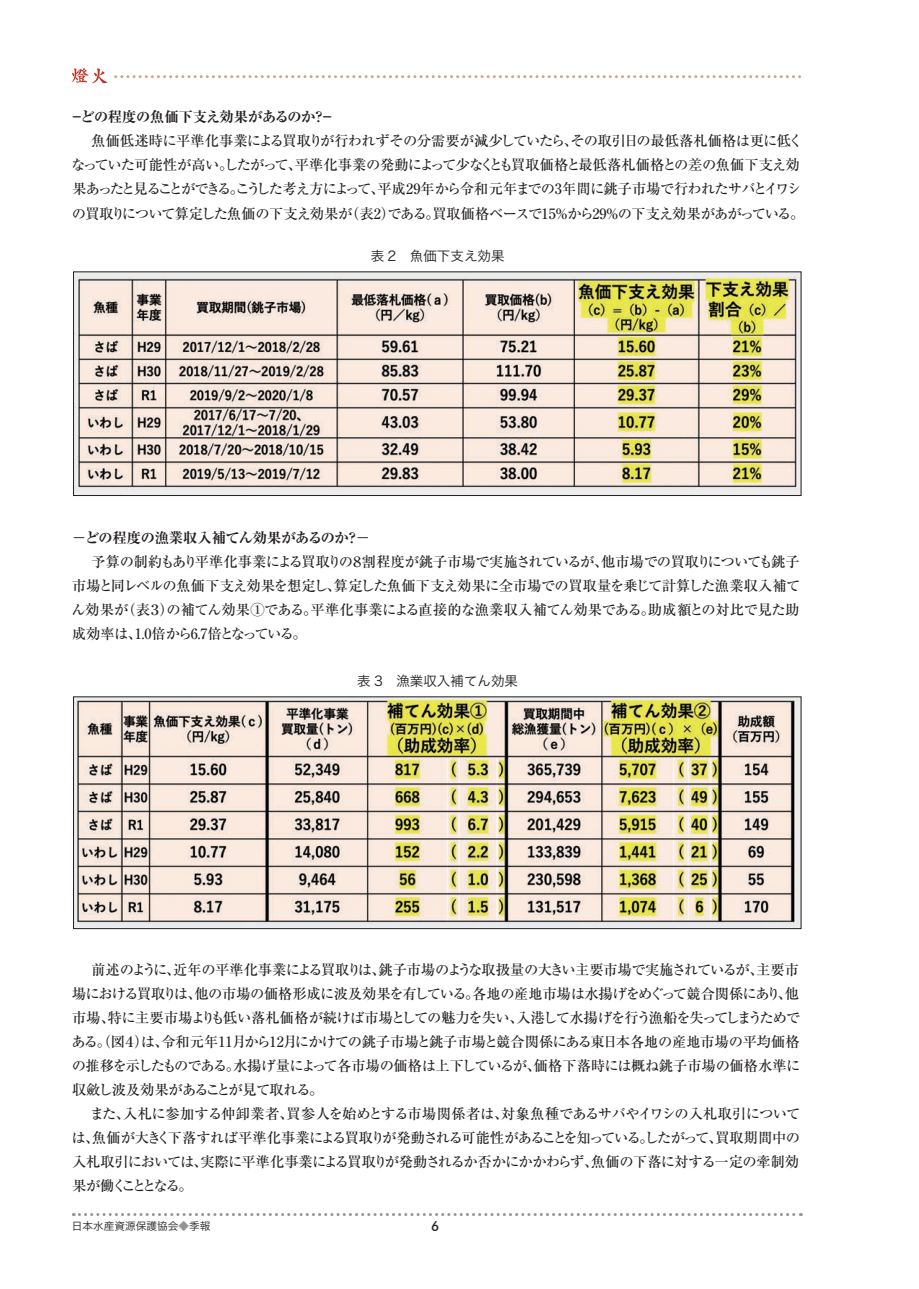
<style>
.page{position:relative;width:919px;height:1289px;background:#fff}
.page>*{position:absolute;margin:0;border:0;box-sizing:border-box;transform-origin:0 0}
.t1{font:500 14.25px/24px "Ryumin Pro";letter-spacing:-.045em;color:#231f20;text-align:justify}
.t2{font:700 expanded 14.25px "Ryumin Pro";letter-spacing:-.025em;color:#231f20}
.t3{font:500 14.25px "Ryumin Pro";letter-spacing:-.095em;color:#231f20}
.t4{font:13.5px "Hira Kaku Pro W3";color:#231f20}
.t5{font:500 13.5px "Futura BT";color:#231f20}
.t6{font:10.65px "Hira Kaku Pro W3";color:#231f20}
.s1{font-family:"Koz Go Pr 6 N";font-weight:400;font-stretch:normal}
.s2{color:#939598}
</style>
<div class="page">
<svg style="left:116px;top:75px;width:685px;height:3px"></svg>
<svg style="left:71px;top:68px;width:37px;height:16px"></svg>
<img style="left:75px;top:698px;width:724px;height:228px">
<img style="left:75px;top:274px;width:724px;height:219px">
<svg style="left:73px;top:1213px;width:728px;height:2px"></svg>
<p class="t2" style="left:70px;top:106px;width:266px">－どの程度の魚価下支え効果があるのか？－</p>
<p class="t1" style="left:71px;top:128px;width:734px;text-align:left;text-indent:20px">魚価低迷時に平準化事業による買取りが行われずその分需要が減少していたら、その取引日の最低落札価格は更に低くなっていた可能性が高い。したがって、平準化事業の発動によって少なくとも買取価格と最低落札価格との差の魚価下支え効果あったと見ることができる。こうした考え方によって、平成29年から令和元年までの3年間に銚子市場で行われたサバとイワシの買取りについて算定した魚価の下支え効果が（表2）である。買取価格ベースで15％から29％の下支え効果があがっている。</p>
<p class="t4" style="left:370px;top:244px;width:135px">表 2　魚価下支え効果</p>
<p class="t2" style="left:72px;top:526px;width:299px"><span class="s1">－</span>どの程度の漁業収入補てん効果があるのか？<span class="s1">－</span></p>
<p class="t1" style="left:92px;top:548px;width:709px">予算の制約もあり平準化事業による買取りの８割程度が銚子市場で実施されているが、他市場での買取りについても銚子</p>
<p class="t1" style="left:72px;top:572px;width:729px">市場と同レベルの魚価下支え効果を想定し、算定した魚価下支え効果に全市場での買取量を乗じて計算した漁業収入補て</p>
<p class="t1" style="left:71px;top:596px;width:729px">ん効果が（表３）の補てん効果①である。平準化事業による直接的な漁業収入補てん効果である。助成額との対比で見た助</p>
<p class="t3" style="left:72px;top:622px;width:236px">成効率は、1.0倍から6.7倍となっている。</p>
<p class="t4" style="left:357px;top:669px;width:162px">表 3　漁業収入補てん効果</p>
<p class="t1" style="left:71px;top:956px;width:730px;text-indent:20px">前述のように、近年の平準化事業による買取りは、銚子市場のような取扱量の大きい主要市場で実施されているが、主要市場における買取りは、他の市場の価格形成に波及効果を有している。各地の産地市場は水揚げをめぐって競合関係にあり、他市場、特に主要市場よりも低い落札価格が続けば市場としての魅力を失い、入港して水揚げを行う漁船を失ってしまうためである。（図４）は、令和元年11月から12月にかけての銚子市場と銚子市場と競合関係にある東日本各地の産地市場の平均価格の推移を示したものである。水揚げ量によって各市場の価格は上下しているが、価格下落時には概ね銚子市場の価格水準に収斂し波及効果があることが見て取れる。</p>
<p class="t1" style="left:72px;top:1100px;width:730px;text-indent:18px">また、入札に参加する仲卸業者、買参人を始めとする市場関係者は、対象魚種であるサバやイワシの入札取引については、魚価が大きく下落すれば平準化事業による買取りが発動される可能性があることを知っている。したがって、買取期間中の入札取引においては、実際に平準化事業による買取りが発動されるか否かにかかわらず、魚価の下落に対する一定の牽制効果が働くこととなる。</p>
<p class="t6" style="left:72px;top:1216px;width:140px">日本水産資源保護協会<span class="s2">◆</span>季報</p>
<p class="t5" style="left:431px;top:1217px;width:10px">6</p>
</div>
